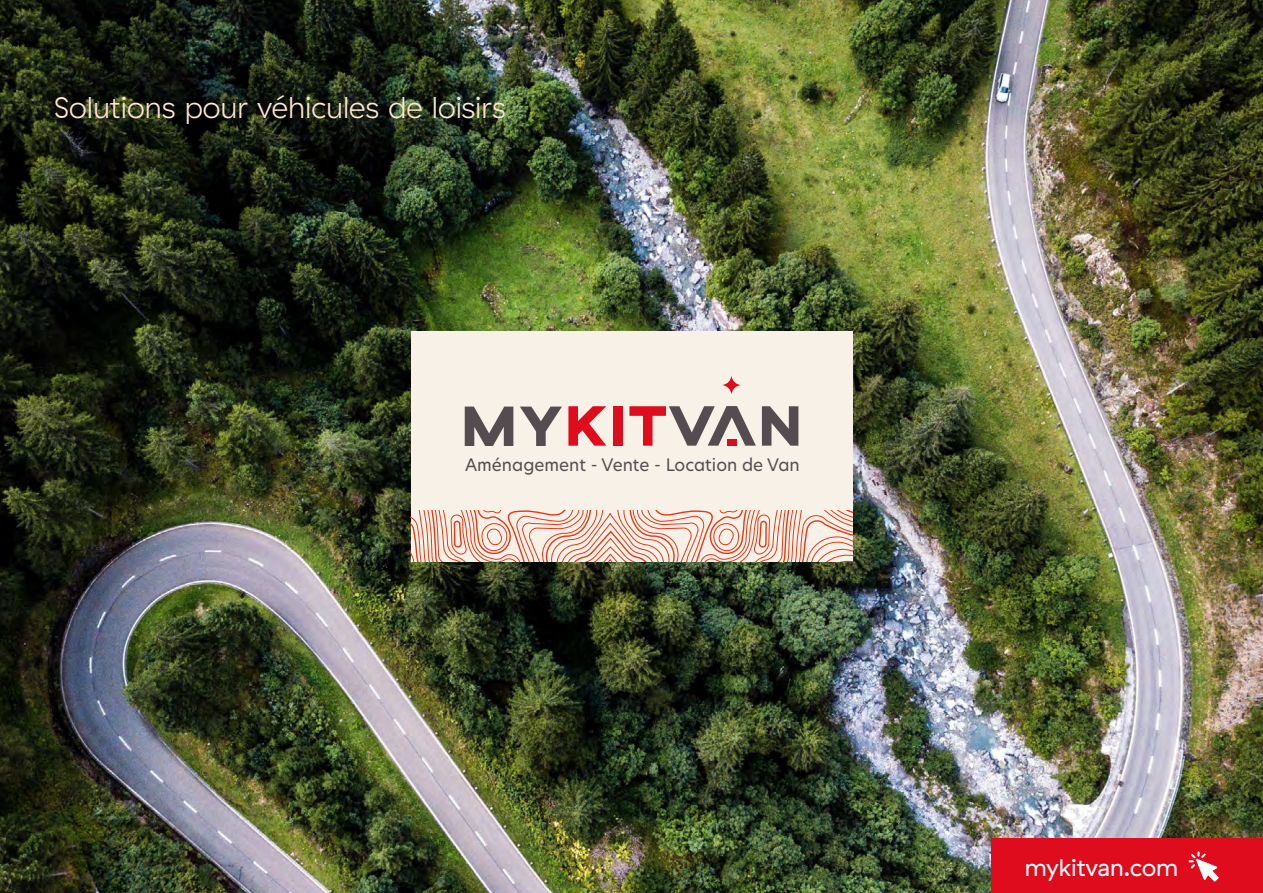
<style>
.page{position:relative;width:1263px;height:893px;background:#fff}
.page>*{position:absolute;margin:0;border:0;box-sizing:border-box;transform-origin:0 0}
.t1{font:300 30px "GT Haptik";color:#fee8d2}
.t2{font:24px "GT Haptik";color:#fff}
.t3{font:16.95px "Hero New";color:#544c4f}
</style>
<div class="page">
<img style="left:0;top:0;width:1263px;height:893px">
<div style="left:991px;top:839px;width:272px;height:54px;background:#de0c1d"></div>
<div style="left:411px;top:331px;width:441px;height:196px;background:#f8f1e7"></div>
<svg style="left:465px;top:407px;width:48px;height:39px"></svg>
<svg style="left:520px;top:407px;width:42px;height:39px"></svg>
<svg style="left:568px;top:406px;width:38px;height:40px"></svg>
<div style="left:613px;top:406px;width:9px;height:40px;background:#de0c1d"></div>
<svg style="left:762px;top:406px;width:36px;height:40px"></svg>
<svg style="left:722px;top:375px;width:19px;height:20px"></svg>
<svg style="left:629px;top:406px;width:127px;height:40px"></svg>
<div style="left:727px;top:439px;width:9px;height:7px;background:#de0c1d"></div>
<svg style="left:411px;top:511px;width:441px;height:51px"></svg>
<svg style="left:1188px;top:851px;width:31px;height:30px"></svg>
<p class="t1" style="left:54px;top:90px;width:453px">Solutions pour véhicules de loisirs</p>
<p class="t3" style="left:465px;top:453px;width:336px">Aménagement - Vente - Location de Van</p>
<p class="t2" style="left:1025px;top:854px;width:155px">mykitvan.com</p>
</div>
